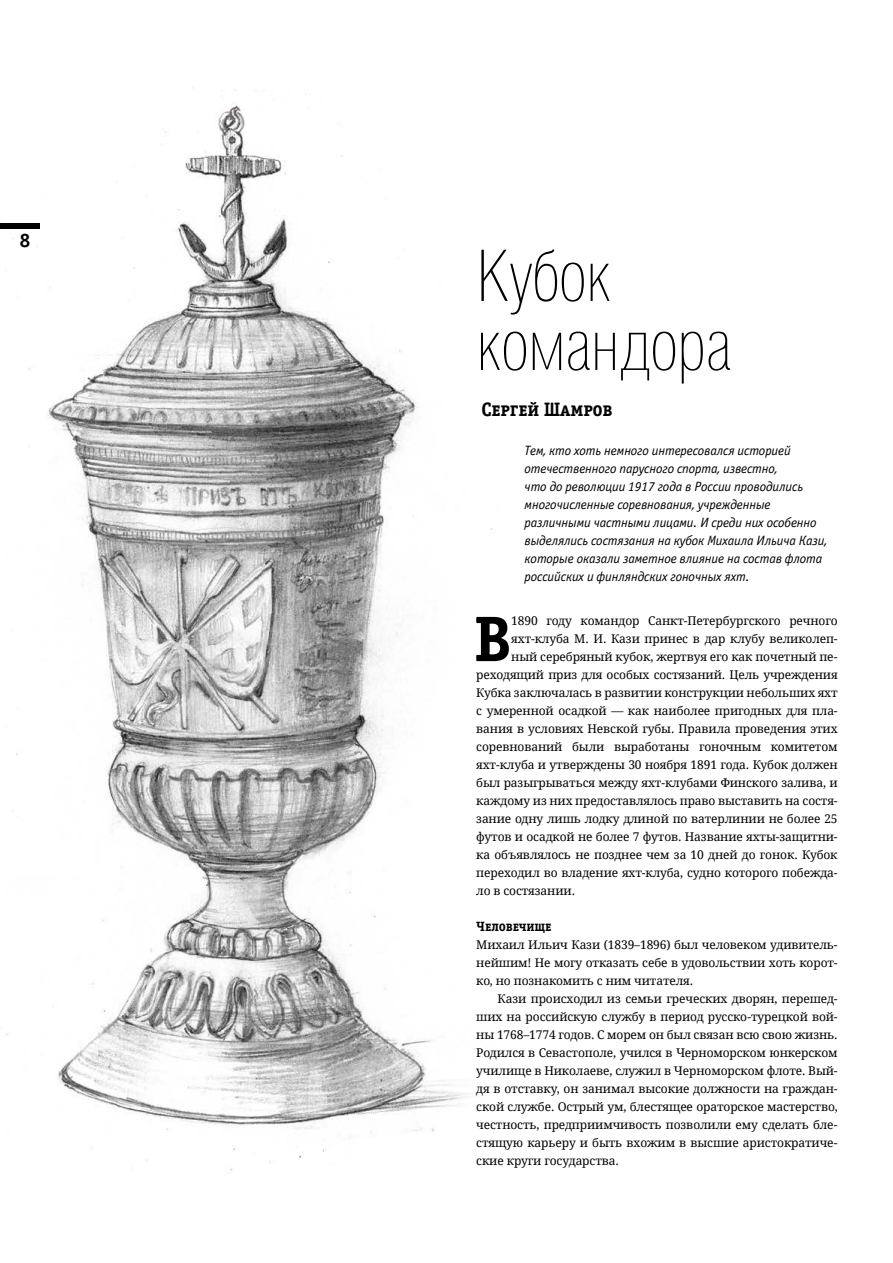
<style>
.page{position:relative;width:893px;height:1263px;background:#fff}
.page>*{position:absolute;margin:0;border:0;box-sizing:border-box;transform-origin:0 0}
.t1{font:100 70.5px/69px "Helios Cond";color:#000}
.t2{font:64.5px "Officina Serif Bold SCC";color:#000}
.t3{font:19.5px "Officina Serif Bold SCC";letter-spacing:-.01em;color:#000}
.t4{font:italic 13.5px/18px "Officina Sans C";letter-spacing:-.01em;color:#000}
.t5{font:13.5px "Officina Serif Bold SCC";letter-spacing:-.01em;color:#000}
.t6{font:12px/18px "Droid Serif";letter-spacing:-.01em;color:#000;text-align:justify}
</style>
<div class="page">
<img style="left:6px;top:89px;width:487px;height:1082px">
<div style="left:0;top:223px;width:39px;height:6px;background:#000"></div>
<h3 class="t3" style="left:20px;top:229px;width:12px">8</h3>
<h1 class="t1" style="left:477px;top:241px;width:256px">Кубок командора</h1>
<h3 class="t3" style="left:481px;top:398px;width:133px">Сергей Шамров</h3>
<p class="t4" style="left:525px;top:442px;width:304px">Тем, кто хоть немного интересовался историей отечественного парусного спорта, известно,<br>что до революции 1917 года в России проводились многочисленные соревнования, учрежденные различными частными лицами. И среди них особенно выделялись состязания на кубок Михаила Ильича Кази, которые оказали заметное влияние на состав флота российских и финляндских гоночных яхт.</p>
<h2 class="t2" style="left:474px;top:603px;width:40px">В</h2>
<p class="t6" style="left:511px;top:612px;width:328px">1890 году командор Санкт-Петербургского речного</p>
<p class="t6" style="left:511px;top:630px;width:328px">яхт-клуба М. И. Кази принес в дар клубу великолеп-</p>
<p class="t6" style="left:511px;top:648px;width:328px">ный серебряный кубок, жертвуя его как почетный пе-</p>
<p class="t6" style="left:476px;top:666px;width:363px">реходящий приз для особых состязаний. Цель учреждения</p>
<p class="t6" style="left:476px;top:684px;width:363px">Кубка заключалась в развитии конструкции небольших яхт</p>
<p class="t6" style="left:476px;top:702px;width:363px">с умеренной осадкой — как наиболее пригодных для пла-</p>
<p class="t6" style="left:476px;top:720px;width:363px">вания в условиях Невской губы. Правила проведения этих</p>
<p class="t6" style="left:476px;top:738px;width:363px">соревнований были выработаны гоночным комитетом</p>
<p class="t6" style="left:476px;top:756px;width:363px">яхт-клуба и утверждены 30 ноября 1891 года. Кубок должен</p>
<p class="t6" style="left:476px;top:774px;width:363px">был разыгрываться между яхт-клубами Финского залива, и</p>
<p class="t6" style="left:476px;top:792px;width:363px">каждому из них предоставлялось право выставить на состя-</p>
<p class="t6" style="left:476px;top:810px;width:363px">зание одну лишь лодку длиной по ватерлинии не более 25</p>
<p class="t6" style="left:476px;top:828px;width:363px">футов и осадкой не более 7 футов. Название яхты-защитни-</p>
<p class="t6" style="left:476px;top:846px;width:363px">ка объявлялось не позднее чем за 10 дней до гонок. Кубок</p>
<p class="t6" style="left:476px;top:864px;width:363px">переходил во владение яхт-клуба, судно которого побежда-</p>
<p class="t6" style="left:476px;top:882px;width:100px">ло в состязании.</p>
<p class="t5" style="left:476px;top:919px;width:77px">Человечище</p>
<p class="t6" style="left:476px;top:936px;width:363px">Михаил Ильич Кази (1839–1896) был человеком удивитель&shy;нейшим! Не могу отказать себе в удовольствии хоть корот&shy;ко, но познакомить с ним читателя.</p>
<p class="t6" style="left:476px;top:990px;width:363px;text-indent:21px">Кази происходил из семьи греческих дворян, перешед&shy;ших на российскую службу в период русско-турецкой вой&shy;ны 1768–1774 годов. С морем он был связан всю свою жизнь.<br>Родился в Севастополе, учился в Черноморском юнкерском училище в Николаеве, служил в Черноморском флоте. Вый&shy;дя в отставку, он занимал высокие должности на граждан&shy;ской службе. Острый ум, блестящее ораторское мастерство, честность, предприимчивость позволили ему сделать бле&shy;стящую карьеру и быть вхожим в высшие аристократиче&shy;ские круги государства.</p>
</div>
